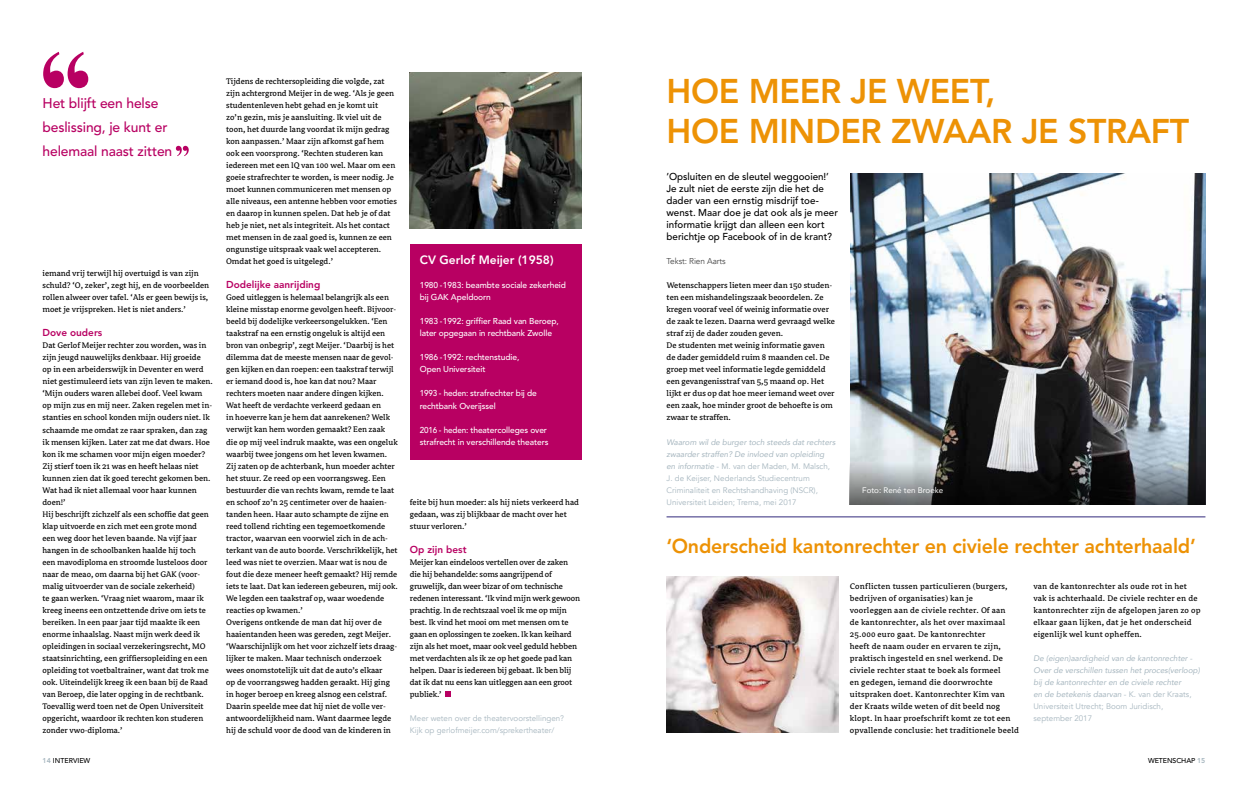
<style>
.page{position:relative;width:1248px;height:789px;background:#fff}
.page>*{position:absolute;margin:0;border:0;box-sizing:border-box;transform-origin:0 0}
.Kop_Small{font:800 34px "Avenir LT Std";letter-spacing:-.01em;color:#ed9205}
.t1{font:800 20px "Avenir LT Std";letter-spacing:-.01em;color:#ed9205}
.t2{font:500 14px/24px "Avenir LT Std";letter-spacing:-.01em;color:#b80062}
.Kader_kop{font:800 12px "Avenir LT Std";color:#fff}
.Intro_klein{font:500 10px/12px "Avenir LT Std";color:#000}
.Tussenkop{font:800 10px "Avenir LT Std";color:#b80062}
.Body{font:9px/12px "Avance";color:#000}
.Tussenkop-2{font:9px/12px "Avance";letter-spacing:.02em;color:#000}
.Kader_body{font:500 8.5px "Avenir LT Std";letter-spacing:-.01em;color:#fff}
.Kader_body-2{font:500 8.5px "Avenir LT Std";letter-spacing:-.01em;color:#fff;scale:.95 1}
.Intro_klein-2{font:8.5px "Avenir";letter-spacing:-.01em;color:#464646}
.Bijschrift{font:8px/12px "Avenir";color:#a5b5be}
.Bijschrift-2{font:italic 8px/12px "Avenir";color:#a5b5be}
.t3{font:8px "Avenir";color:#fff}
.t4{font:500 7px "Avenir LT Std";letter-spacing:-.01em;color:#000}
.s1{font-style:italic}
.s2{font-style:normal}
.s3{font-weight:800;color:#a5b5be}
</style>
<div class="page">
<img style="left:850px;top:174px;width:354px;height:274px">
<svg style="left:849px;top:448px;width:355px;height:56px;background:#575a5d"></svg>
<svg style="left:176px;top:146px;width:13px;height:10px"></svg>
<img style="left:410px;top:72px;width:171px;height:157px">
<div style="left:410px;top:243px;width:171px;height:216px;background:#b80062"></div>
<svg style="left:445px;top:691px;width:5px;height:5px"></svg>
<svg style="left:43px;top:52px;width:45px;height:36px"></svg>
<img style="left:666px;top:576px;width:172px;height:156px">
<hr style="left:666px;top:516px;width:539px;height:1px;background:#32297b">
<h3 class="t2" style="left:43px;top:92px;width:131px">Het blijft een helse beslissing, je kunt er helemaal naast zitten</h3>
<p class="Body" style="left:43px;top:267px;width:168px">iemand vrij terwijl hij overtuigd is van zijn schuld? ‘O, zeker’, zegt hij, en de voorbeelden rollen alweer over tafel. ‘Als er geen bewijs is, moet je vrijspreken. Het is niet anders.’</p>
<p class="Tussenkop" style="left:43px;top:327px;width:61px">Dove ouders</p>
<p class="Body" style="left:43px;top:339px;width:172px">Dat Gerlof Meijer rechter zou worden, was in zijn jeugd nauwelijks denkbaar. Hij groeide<br>op in een arbeiderswijk in Deventer en werd niet gestimuleerd iets van zijn leven te maken. ‘Mijn ouders waren allebei doof. Veel kwam op mijn zus en mij neer. Zaken regelen met in&shy;stanties en school konden mijn ouders niet. Ik schaamde me omdat ze raar spraken, dan zag ik mensen kijken. Later zat me dat dwars. Hoe kon ik me schamen voor mijn eigen moeder?<br>Zij stierf toen ik 21 was en heeft helaas niet kunnen zien dat ik goed terecht gekomen ben.<br>Wat had ik niet allemaal voor haar kunnen doen!’</p>
<p class="Body" style="left:43px;top:507px;width:168px">Hij beschrijft zichzelf als een schoffie dat geen klap uitvoerde en zich met een grote mond een weg door het leven baande. Na vijf jaar hangen in de schoolbanken haalde hij toch een mavodiploma en stroomde lusteloos door naar de meao, om daarna bij het GAK (voor&shy;malig uitvoerder van de sociale zekerheid)<br>te gaan werken. ‘Vraag niet waarom, maar ik kreeg ineens een ontzettende drive om iets te bereiken. In een paar jaar tijd maakte ik een enorme inhaalslag. Naast mijn werk deed ik opleidingen in sociaal verzekeringsrecht, MO staatsinrichting, een griffiersopleiding en een opleiding tot voetbaltrainer, want dat trok me ook. Uiteindelijk kreeg ik een baan bij de Raad van Beroep, die later opging in de rechtbank.<br>Toevallig werd toen net de Open Universiteit opgericht, waardoor ik rechten kon studeren zonder vwo-diploma.’</p>
<p class="Body" style="left:226px;top:75px;width:172px">Tijdens de rechtersopleiding die volgde, zat zijn achtergrond Meijer in de weg. ‘Als je geen studentenleven hebt gehad en je komt uit<br>zo’n gezin, mis je aansluiting. Ik viel uit de toon, het duurde lang voordat ik mijn gedrag kon aanpassen.’ Maar zijn afkomst gaf hem ook een voorsprong. ‘Rechten studeren kan iedereen met een IQ van 100 wel. Maar om een goeie strafrechter te worden, is meer nodig. Je moet kunnen communiceren met mensen op alle niveaus, een antenne hebben voor emoties en daarop in kunnen spelen. Dat heb je of dat heb je niet, net als integriteit. Als het contact met mensen in de zaal goed is, kunnen ze een ongunstige uitspraak vaak wel accepteren.<br>Omdat het goed is uitgelegd.’</p>
<p class="Tussenkop" style="left:226px;top:279px;width:96px">Dodelijke aanrijding</p>
<p class="Body" style="left:226px;top:291px;width:173px">Goed uitleggen is helemaal belangrijk als een kleine misstap enorme gevolgen heeft. Bijvoor&shy;beeld bij dodelijke verkeersongelukken. ‘Een taakstraf na een ernstig ongeluk is altijd een bron van onbegrip’, zegt Meijer. ‘Daarbij is het dilemma dat de meeste mensen naar de gevol&shy;gen kijken en dan roepen: een taakstraf terwijl er iemand dood is, hoe kan dat nou? Maar rechters moeten naar andere dingen kijken.<br>Wat heeft de verdachte verkeerd gedaan en<br>in hoeverre kan je hem dat aanrekenen? Welk verwijt kan hem worden gemaakt? Een zaak die op mij veel indruk maakte, was een ongeluk waarbij twee jongens om het leven kwamen.<br>Zij zaten op de achterbank, hun moeder achter het stuur. Ze reed op een voorrangsweg. Een bestuurder die van rechts kwam, remde te laat en schoof zo’n 25 centimeter over de haaien&shy;tanden heen. Haar auto schampte de zijne en reed tollend richting een tegemoetkomende tractor, waarvan een voorwiel zich in de ach&shy;terkant van de auto boorde. Verschrikkelijk, het leed was niet te overzien. Maar wat is nou de fout die deze meneer heeft gemaakt? Hij remde iets te laat. Dat kan iedereen gebeuren, mij ook.<br>We legden een taakstraf op, waar woedende reacties op kwamen.’</p>
<p class="Body" style="left:226px;top:615px;width:173px">Overigens ontkende de man dat hij over de haaientanden heen was gereden, zegt Meijer. ‘Waarschijnlijk om het voor zichzelf iets draag&shy;lijker te maken. Maar technisch onderzoek wees onomstotelijk uit dat de auto’s elkaar<br>op de voorrangsweg hadden geraakt. Hij ging in hoger beroep en kreeg alsnog een celstraf.<br>Daarin speelde mee dat hij niet de volle ver&shy;antwoordelijkheid nam. Want daarmee legde hij de schuld voor de dood van de kinderen in</p>
<p class="Kader_kop" style="left:420px;top:253px;width:135px">CV Gerlof Meijer (1958)</p>
<p class="Kader_body" style="left:420px;top:280px;width:148px">1980 - 1983: beambte sociale zekerheid</p>
<p class="Kader_body" style="left:420px;top:292px;width:73px">bij GAK Apeldoorn</p>
<p class="Kader_body" style="left:420px;top:316px;width:140px">1983 - 1992: griffier Raad van Beroep,</p>
<p class="Kader_body" style="left:420px;top:328px;width:134px">later opgegaan in rechtbank Zwolle</p>
<p class="Kader_body" style="left:420px;top:352px;width:101px">1986 - 1992: rechtenstudie,</p>
<p class="Kader_body" style="left:420px;top:364px;width:67px">Open Universiteit</p>
<p class="Kader_body-2" style="left:420px;top:388px;width:125px">1993 - heden: strafrechter bij de</p>
<p class="Kader_body" style="left:420px;top:400px;width:77px">rechtbank Overijssel</p>
<p class="Kader_body-2" style="left:420px;top:424px;width:135px">2016 - heden: theatercolleges over</p>
<p class="Kader_body" style="left:420px;top:436px;width:130px">strafrecht in verschillende theaters</p>
<p class="Body" style="left:410px;top:495px;width:170px">feite bij hun moeder: als hij niets verkeerd had gedaan, was zij blijkbaar de macht over het stuur verloren.’</p>
<p class="Tussenkop" style="left:410px;top:543px;width:58px">Op zijn best</p>
<p class="Body" style="left:410px;top:555px;width:172px">Meijer kan eindeloos vertellen over de zaken die hij behandelde: soms aangrijpend of gruwelijk, dan weer bizar of om technische redenen interessant. ‘Ik vind mijn werk gewoon prachtig. In de rechtszaal voel ik me op mijn best. Ik vind het mooi om met mensen om te gaan en oplossingen te zoeken. Ik kan keihard zijn als het moet, maar ook veel geduld hebben met verdachten als ik ze op het goede pad kan helpen. Daar is iedereen bij gebaat. Ik ben blij dat ik dat nu eens kan uitleggen aan een groot publiek.’</p>
<p class="Bijschrift" style="left:410px;top:711px;width:156px">Meer weten over de theatervoorstellingen?<br>Kijk op gerlofmeijer.com/sprekertheater/</p>
<p class="Kop_Small" style="left:666px;top:71px;width:330px">HOE MEER JE WEET,</p>
<p class="Kop_Small" style="left:666px;top:111px;width:524px">HOE MINDER ZWAAR JE STRAFT</p>
<p class="Intro_klein" style="left:666px;top:171px;width:173px">’Opsluiten en de sleutel weggooien!’ Je zult niet de eerste zijn die het de dader van een ernstig misdrijf toe&shy;wenst. Maar doe je dat ook als je meer informatie krijgt dan alleen een kort berichtje op Facebook of in de krant?</p>
<p class="Intro_klein-2" style="left:666px;top:256px;width:61px">Tekst: Rien Aarts</p>
<p class="Body" style="left:666px;top:279px;width:170px">Wetenschappers lieten meer dan 150 studen&shy;ten een mishandelingszaak beoordelen. Ze kregen vooraf veel óf weinig informatie over de zaak te lezen. Daarna werd gevraagd welke straf zij de dader zouden geven.</p>
<p class="Body" style="left:666px;top:339px;width:169px">De studenten met weinig informatie gaven de dader gemiddeld ruim 8 maanden cel. De groep met veel informatie legde gemiddeld een gevangenisstraf van 5,5 maand op. Het lijkt er dus op dat hoe meer iemand weet over een zaak, hoe minder groot de behoefte is om zwaar te straffen.</p>
<p class="Bijschrift" style="left:666px;top:435px;width:170px"><span class="s1">Waarom wil de burger toch steeds dat rechters zwaarder straffen? De invloed van opleiding<br>en informatie</span> - M. van der Maden, M. Malsch, J. de Keijser, Nederlands Studiecentrum Criminaliteit en Rechtshandhaving (NSCR), Universiteit Leiden; Trema, mei 2017</p>
<p class="t3" style="left:862px;top:483px;width:82px">Foto: René ten Broeke</p>
<p class="t1" style="left:666px;top:533px;width:531px">‘Onderscheid kantonrechter en civiele rechter achterhaald’</p>
<p class="Tussenkop-2" style="left:849px;top:579px;width:170px">Conflicten tussen particulieren (burgers, bedrijven of organisaties) kan je<br>voorleggen aan de civiele rechter. Of aan<br>de kantonrechter, als het over maximaal 25.000 euro gaat. De kantonrechter<br>heeft de naam ouder en ervaren te zijn, praktisch ingesteld en snel werkend. De civiele rechter staat te boek als formeel<br>en gedegen, iemand die doorwrochte uitspraken doet. Kantonrechter Kim van der Kraats wilde weten of dit beeld nog klopt. In haar proefschrift komt ze tot een opvallende conclusie: het traditionele beeld</p>
<p class="Tussenkop-2" style="left:1033px;top:579px;width:169px">van de kantonrechter als oude rot in het vak is achterhaald. De civiele rechter en de kantonrechter zijn de afgelopen jaren zo op elkaar gaan lijken, dat je het onderscheid eigenlijk wel kunt opheffen.</p>
<p class="Bijschrift-2" style="left:1033px;top:651px;width:168px">De (eigen)aardigheid van de kantonrechter - Over de verschillen tussen het proces(verloop) bij de kantonrechter en de civiele rechter<br>en de betekenis daarvan <span class="s2">- K. van der Kraats, Universiteit Utrecht; Boom Juridisch, september 2017</span></p>
<p class="t4" style="left:43px;top:755px;width:49px"><span class="s3">14</span> INTERVIEW</p>
<p class="t4" style="left:1147px;top:755px;width:59px">WETENSCHAP <span class="s3">15</span></p>
</div>
